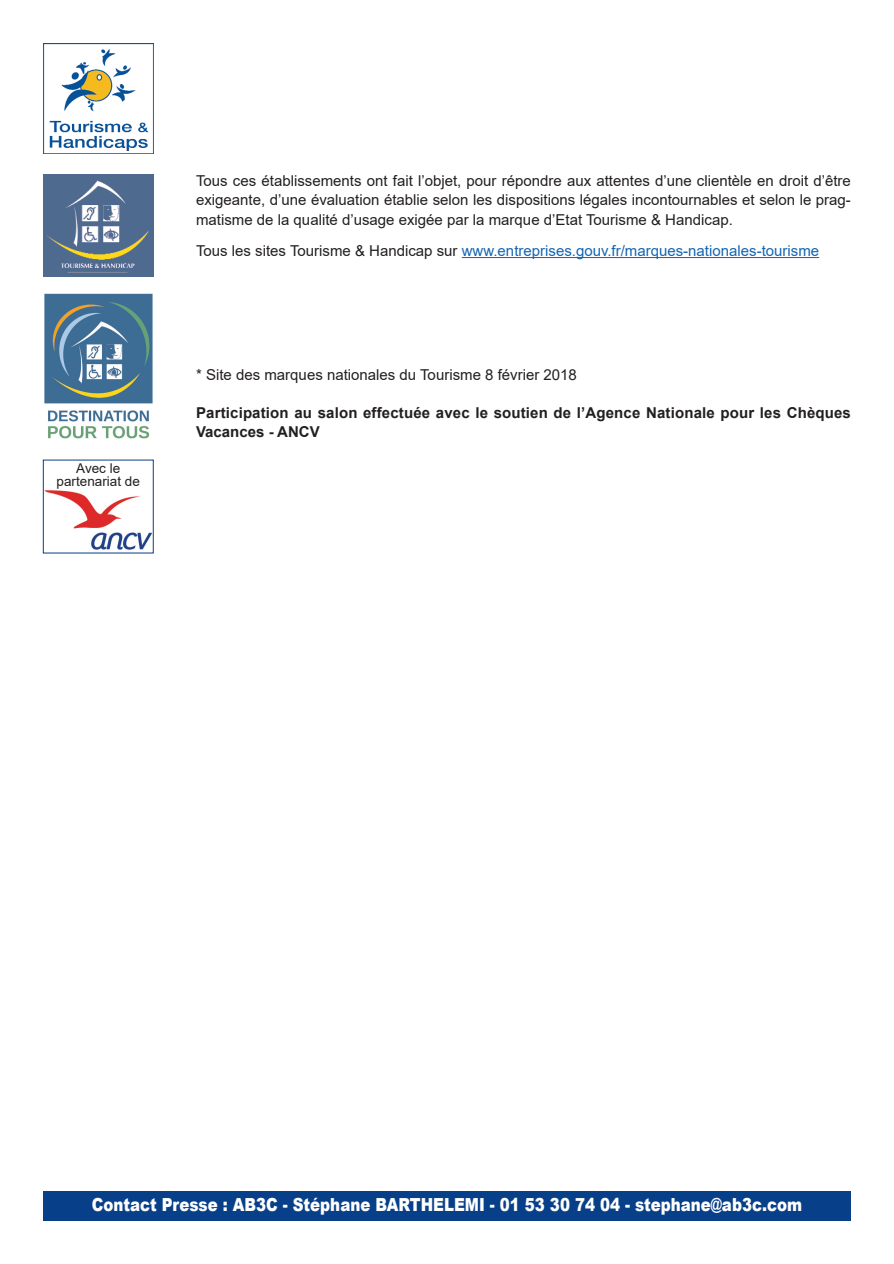
<style>
.page{position:relative;width:894px;height:1264px;background:#fff}
.page>*{position:absolute;margin:0;border:0;box-sizing:border-box;transform-origin:0 0}
.t1{font:900 18px "Arial";color:#fff;scale:.83 1}
.t2{font:15px/19.5px "Arial";color:#231f20;text-align:justify}
.t3{font:700 15px/19.5px "Arial";letter-spacing:.01em;color:#231f20}
.t4{font:15px "Arial";color:#1365b2}
.t5{font:13.5px/13.5px "Arial";color:#231f20;text-align:center}
.s1{color:#231f20}
</style>
<div class="page">
<div style="left:43px;top:1191px;width:808px;height:30px;background:#073f89"></div>
<hr style="left:462px;top:257px;width:357px;height:1px;background:#1365b2">
<img style="left:43px;top:43px;width:111px;height:111px">
<img style="left:43px;top:175px;width:111px;height:102px">
<img style="left:44px;top:294px;width:109px;height:145px">
<img style="left:45px;top:490px;width:107px;height:60px">
<div style="left:43px;top:460px;width:111px;height:93px;border:1px solid #073f89"></div>
<p class="t2" style="left:196px;top:171px;width:656px">Tous ces établissements ont fait l’objet, pour répondre aux attentes d’une clientèle en droit d’être exigeante, d’une évaluation établie selon les dispositions légales incontournables et selon le prag&shy;matisme de la qualité d’usage exigée par la marque d’Etat Tourisme &amp; Handicap.</p>
<p class="t4" style="left:196px;top:242px;width:625px"><span class="s1">Tous les sites Tourisme &amp; Handicap sur</span> www.entreprises.gouv.fr/marques-nationales-tourisme</p>
<p class="t5" style="left:57px;top:461px;width:85px">Avec le partenariat de</p>
<p class="t2" style="left:196px;top:365px;width:382px">* Site des marques nationales du Tourisme 8 février 2018</p>
<p class="t3" style="left:196px;top:403px;width:656px">Participation au salon effectuée avec le soutien de l’Agence Nationale pour les Chèques<br>Vacances - ANCV</p>
<p class="t1" style="left:92px;top:1191px;width:857px">Contact Presse : AB3C - stéphane BArTHeLemi - 01 53 30 74 04 - stephane@ab3c.com</p>
</div>
